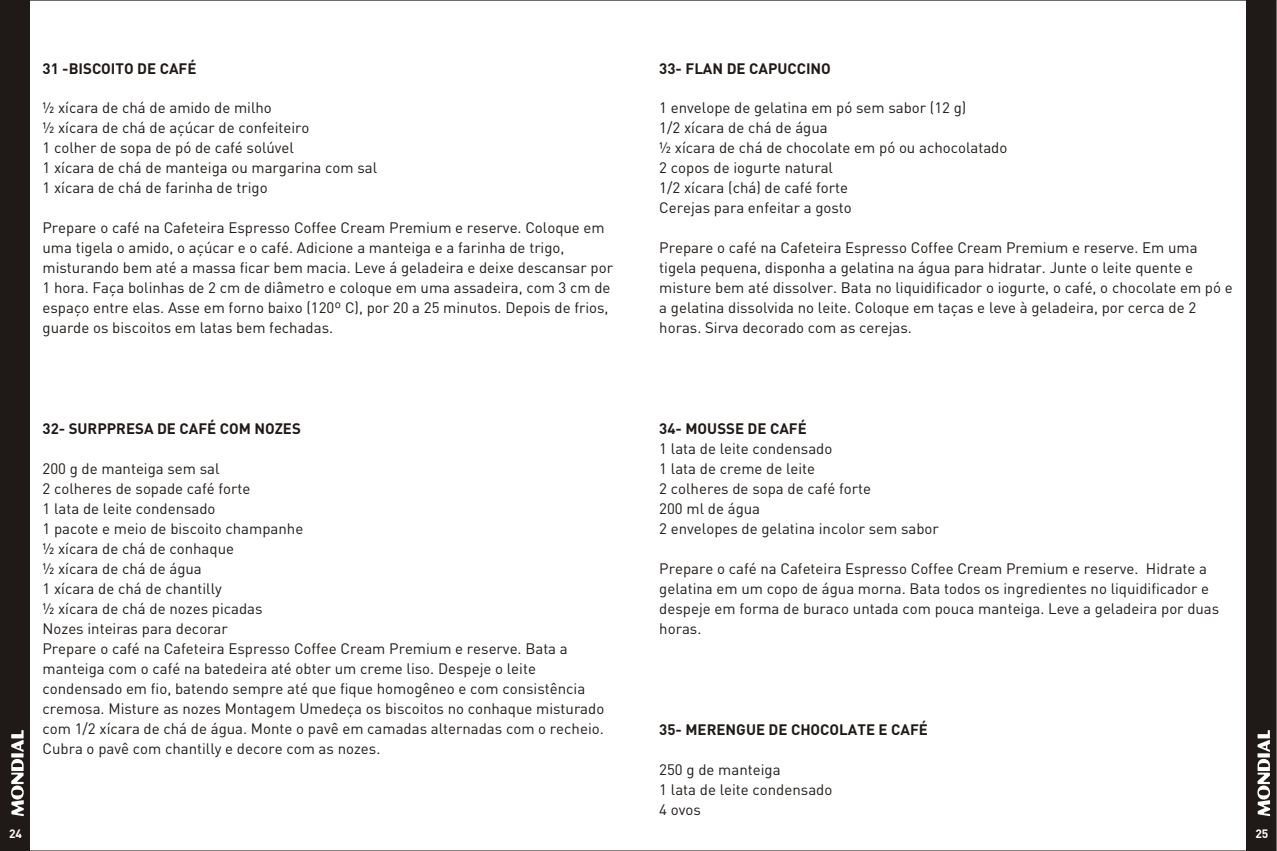
<style>
.page{position:relative;width:1277px;height:851px;background:#fff}
.page>*{position:absolute;margin:0;border:0;box-sizing:border-box;transform-origin:0 0}
.t1{font:15px/20px "DIN";color:#1f1a17}
.t2{font:700 15px "DIN";color:#1f1a17}
.t3{font:700 12px "DIN";color:#fff}
</style>
<div class="page">
<hr style="left:0;top:0;width:1276px;height:1px;background:#1f1a17">
<hr style="left:0;top:850px;width:1276px;height:1px;background:#1f1a17">
<div style="left:0;top:0;width:30px;height:850px;background:#1f1a17"></div>
<div style="left:1246px;top:0;width:30px;height:850px;background:#1f1a17"></div>
<svg style="left:11px;top:730px;width:13px;height:86px"></svg>
<svg style="left:1257px;top:730px;width:13px;height:86px"></svg>
<p class="t2" style="left:43px;top:59px;width:155px">31 -BISCOITO DE CAFÉ</p>
<p class="t1" style="left:43px;top:98px;width:336px">½ xícara de chá de amido de milho<br>½ xícara de chá de açúcar de confeiteiro<br>1 colher de sopa de pó de café solúvel<br>1 xícara de chá de manteiga ou margarina com sal 1 xícara de chá de farinha de trigo</p>
<p class="t1" style="left:43px;top:218px;width:572px">Prepare o café na Cafeteira Espresso Coffee Cream Premium e reserve. Coloque em uma tigela o amido, o açúcar e o café. Adicione a manteiga e a farinha de trigo, misturando bem até a massa ficar bem macia. Leve á geladeira e deixe descansar por 1 hora. Faça bolinhas de 2 cm de diâmetro e coloque em uma assadeira, com 3 cm de espaço entre elas. Asse em forno baixo (120º C), por 20 a 25 minutos. Depois de frios, guarde os biscoitos em latas bem fechadas.</p>
<p class="t2" style="left:43px;top:420px;width:260px">32- SURPPRESA DE CAFÉ COM NOZES</p>
<p class="t1" style="left:43px;top:459px;width:563px">200 g de manteiga sem sal<br>2 colheres de sopade café forte<br>1 lata de leite condensado<br>1 pacote e meio de biscoito champanhe<br>½ xícara de chá de conhaque<br>½ xícara de chá de água<br>1 xícara de chá de chantilly<br>½ xícara de chá de nozes picadas<br>Nozes inteiras para decorar<br>Prepare o café na Cafeteira Espresso Coffee Cream Premium e reserve. Bata a manteiga com o café na batedeira até obter um creme liso. Despeje o leite condensado em fio, batendo sempre até que fique homogêneo e com consistência cremosa. Misture as nozes Montagem Umedeça os biscoitos no conhaque misturado com 1/2 xícara de chá de água. Monte o pavê em camadas alternadas com o recheio.<br>Cubra o pavê com chantilly e decore com as nozes.</p>
<p class="t2" style="left:659px;top:59px;width:173px">33- FLAN DE CAPUCCINO</p>
<p class="t1" style="left:659px;top:98px;width:350px">1 envelope de gelatina em pó sem sabor (12 g)<br>1/2 xícara de chá de água<br>½ xícara de chá de chocolate em pó ou achocolatado 2 copos de iogurte natural<br>1/2 xícara (chá) de café forte<br>Cerejas para enfeitar a gosto</p>
<p class="t1" style="left:659px;top:238px;width:575px">Prepare o café na Cafeteira Espresso Coffee Cream Premium e reserve. Em uma tigela pequena, disponha a gelatina na água para hidratar. Junte o leite quente e misture bem até dissolver. Bata no liquidificador o iogurte, o café, o chocolate em pó e a gelatina dissolvida no leite. Coloque em taças e leve à geladeira, por cerca de 2 horas. Sirva decorado com as cerejas.</p>
<p class="t2" style="left:659px;top:420px;width:149px">34- MOUSSE DE CAFÉ</p>
<p class="t1" style="left:659px;top:439px;width:281px">1 lata de leite condensado<br>1 lata de creme de leite<br>2 colheres de sopa de café forte<br>200 ml de água<br>2 envelopes de gelatina incolor sem sabor</p>
<p class="t1" style="left:659px;top:558px;width:561px">Prepare o café na Cafeteira Espresso Coffee Cream Premium e reserve. Hidrate a gelatina em um copo de água morna. Bata todos os ingredientes no liquidificador e despeje em forma de buraco untada com pouca manteiga. Leve a geladeira por duas horas.</p>
<p class="t2" style="left:659px;top:720px;width:270px">35- MERENGUE DE CHOCOLATE E CAFÉ</p>
<p class="t1" style="left:659px;top:759px;width:174px">250 g de manteiga<br>1 lata de leite condensado<br>4 ovos</p>
<p class="t3" style="left:9px;top:826px;width:15px">24</p>
<p class="t3" style="left:1255px;top:826px;width:15px">25</p>
</div>
